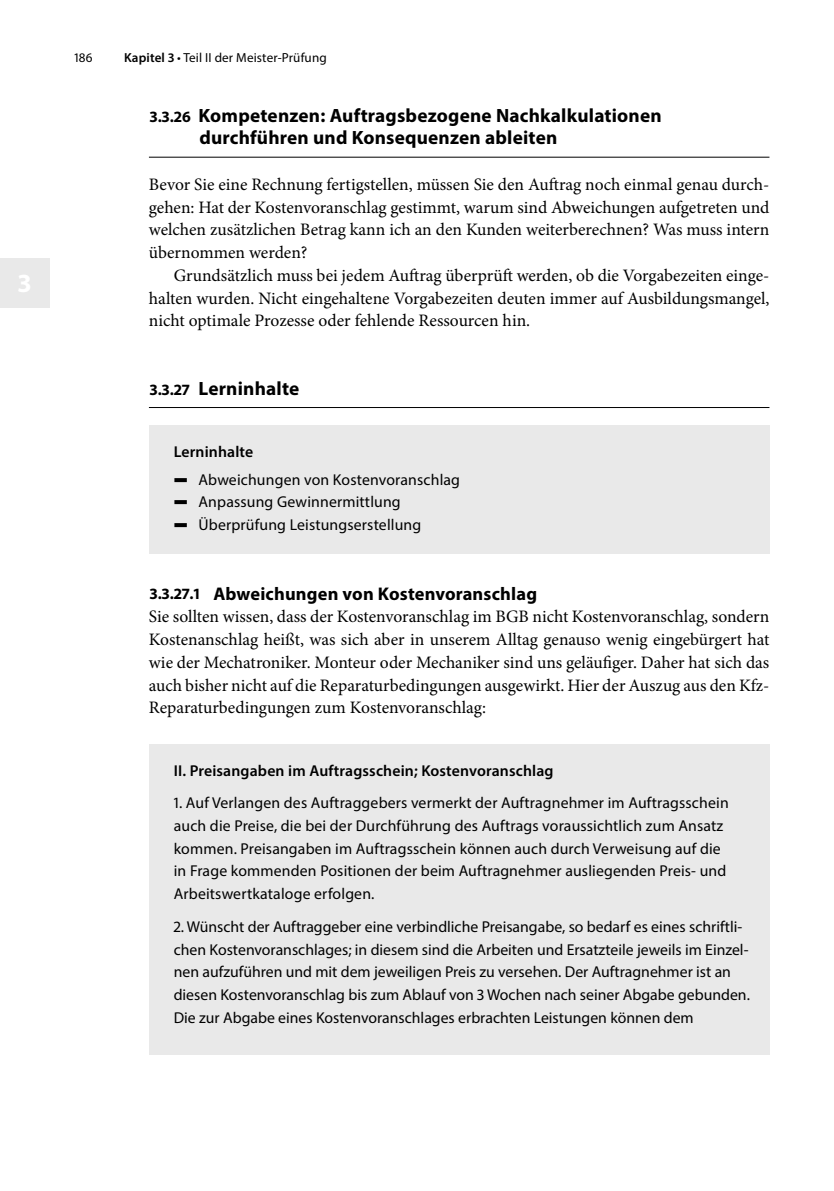
<style>
.page{position:relative;width:834px;height:1191px;background:#fff}
.page>*{position:absolute;margin:0;border:0;box-sizing:border-box;transform-origin:0 0}
.t1{font:700 26.25px "Myriad Pro";color:#fff}
.t2{font:700 19.25px/22.8px "Myriad Pro";letter-spacing:.01em;color:#000}
.t3{font:700 18.38px "Myriad Pro";letter-spacing:.01em;color:#000}
.t4{font:17.5px/22.8px "Minion Pro";color:#000;text-align:justify}
.t5{font:15.75px/22.8px "Myriad Pro";color:#000}
.t6{font:600 15.75px "Myriad Pro";letter-spacing:.01em;color:#000}
.t7{font:13.12px "Myriad Pro";letter-spacing:.01em;color:#000}
.s1{font-weight:600}
.s2{font-size:15.75px}
.s3{font-family:"Blik Buttons"}
</style>
<div class="page">
<div style="left:0;top:258px;width:50px;height:50px;background:#e9e9e9"></div>
<hr style="left:149px;top:157px;width:620px;height:1px;background:#000">
<hr style="left:149px;top:407px;width:620px;height:1px;background:#000">
<div style="left:149px;top:425px;width:620px;height:129px;background:#e9e9e9"></div>
<div style="left:149px;top:744px;width:620px;height:310px;background:#e9e9e9"></div>
<h1 class="t1" style="left:18px;top:266px;width:15px">32</h1>
<p class="t7" style="left:74px;top:49px;width:20px">186</p>
<p class="t7" style="left:124px;top:49px;width:204px"><span class="s1">Kapitel 3</span> • Teil II der Meister-Prüfung</p>
<p class="t2" style="left:199px;top:103px;width:464px;text-indent:-50px"><span class="s2">3.3.26</span> Kompetenzen: Auftragsbezogene Nachkalkulationen durchführen und Konsequenzen ableiten</p>
<p class="t4" style="left:149px;top:173px;width:622px">Bevor Sie eine Rechnung fertigstellen, müssen Sie den Auftrag noch einmal genau durch&shy;gehen: Hat der Kostenvoranschlag gestimmt, warum sind Abweichungen aufgetreten und welchen zusätzlichen Betrag kann ich an den Kunden weiterberechnen? Was muss intern übernommen werden?</p>
<p class="t4" style="left:149px;top:264px;width:622px;text-indent:25px">Grundsätzlich muss bei jedem Auftrag überprüft werden, ob die Vorgabezeiten einge&shy;halten wurden. Nicht eingehaltene Vorgabezeiten deuten immer auf Ausbildungsmangel, nicht optimale Prozesse oder fehlende Ressourcen hin.</p>
<p class="t2" style="left:150px;top:376px;width:151px"><span class="s2">3.3.27</span> Lerninhalte</p>
<p class="t5" style="left:174px;top:437px;width:288px;line-height:27.7px"><span class="s1">Lerninhalte<br></span><span class="s3">5</span> Abweichungen von Kostenvoranschlag</p>
<p class="t5" style="left:174px;top:490px;width:249px"><span class="s3">5</span> Anpassung Gewinnermittlung<br><span class="s3">5</span> Überprüfung Leistungserstellung</p>
<p class="t3" style="left:150px;top:581px;width:389px"><span class="s2">3.3.27.1</span> Abweichungen von Kostenvoranschlag</p>
<p class="t4" style="left:149px;top:605px;width:622px">Sie sollten wissen, dass der Kostenvoranschlag im BGB nicht Kostenvoranschlag, sondern Kostenanschlag heißt, was sich aber in unserem Alltag genauso wenig eingebürgert hat wie der Mechatroniker. Monteur oder Mechaniker sind uns geläufiger. Daher hat sich das auch bisher nicht auf die Reparaturbedingungen ausgewirkt. Hier der Auszug aus den Kfz-Reparaturbedingungen zum Kostenvoranschlag:</p>
<p class="t6" style="left:174px;top:760px;width:381px">II. Preisangaben im Auftragsschein; Kostenvoranschlag</p>
<p class="t5" style="left:174px;top:791px;width:556px">1. Auf Verlangen des Auftraggebers vermerkt der Auftragnehmer im Auftragsschein auch die Preise, die bei der Durchführung des Auftrags voraussichtlich zum Ansatz kommen. Preisangaben im Auftragsschein können auch durch Verweisung auf die in Frage kommenden Positionen der beim Auftragnehmer ausliegenden Preis- und Arbeitswertkataloge erfolgen.</p>
<p class="t5" style="left:174px;top:915px;width:577px">2. Wünscht der Auftraggeber eine verbindliche Preisangabe, so bedarf es eines schriftli&shy;chen Kostenvoranschlages; in diesem sind die Arbeiten und Ersatzteile jeweils im Einzel&shy;nen aufzuführen und mit dem jeweiligen Preis zu versehen. Der Auftragnehmer ist an diesen Kostenvoranschlag bis zum Ablauf von 3 Wochen nach seiner Abgabe gebunden.<br>Die zur Abgabe eines Kostenvoranschlages erbrachten Leistungen können dem</p>
</div>
